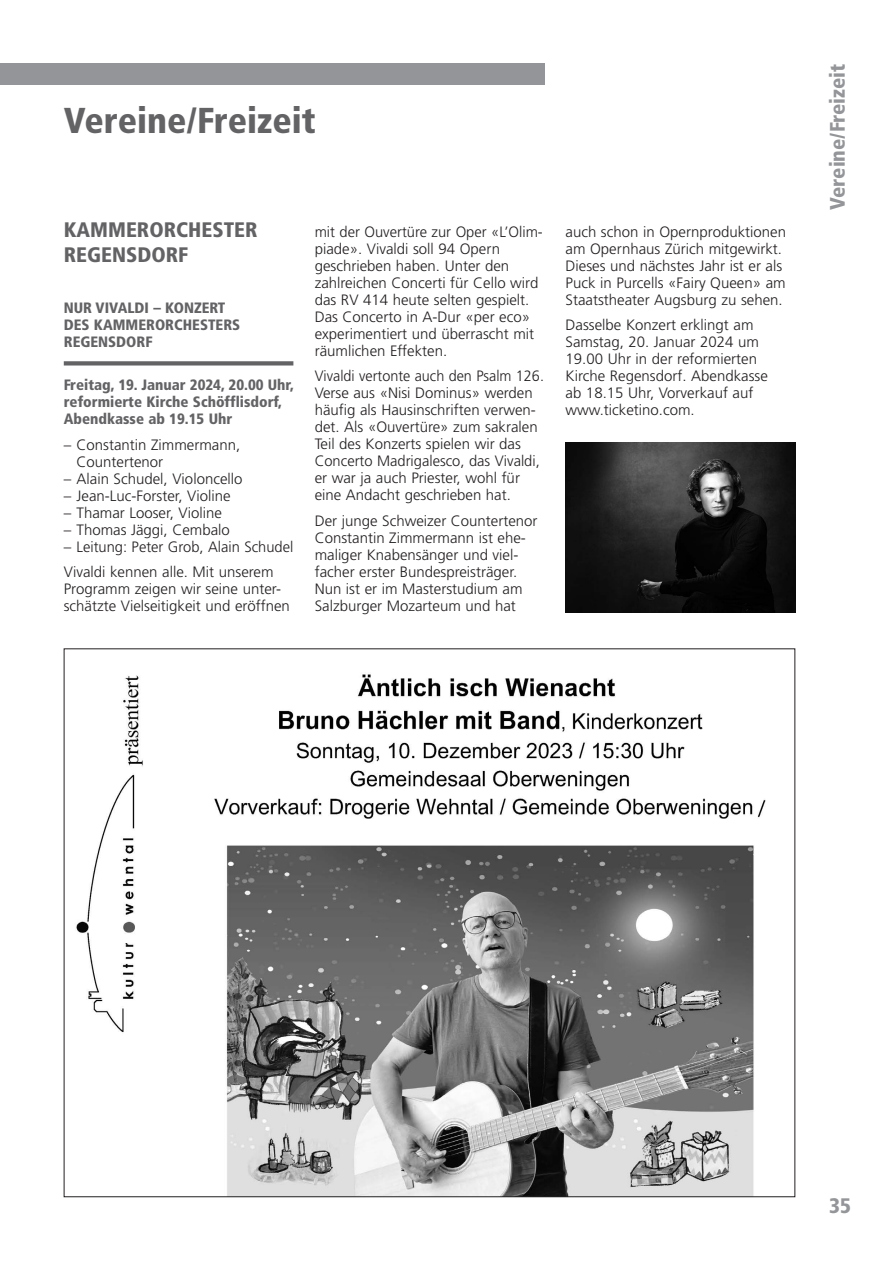
<style>
.page{position:relative;width:893px;height:1263px;background:#fff}
.page>*{position:absolute;margin:0;border:0;box-sizing:border-box;transform-origin:0 0}
.t1{font:900 condensed 36px "Frutiger";color:#636366}
.t2{font:900 condensed 21px "Frutiger";color:#636366}
.t3{font:900 condensed 21px "Frutiger";color:#939598}
.t4{font:300 15px/17px "Frutiger";color:#231f20}
.t5{font:300 15px/17px "Frutiger";color:#231f20;scale:.96 1}
.t6{font:900 condensed 15px/17px "Frutiger";color:#636366}
</style>
<div class="page">
<svg style="left:64px;top:361px;width:229px;height:4px"></svg>
<div style="left:0;top:64px;width:544px;height:21px;background:#939598"></div>
<img style="left:566px;top:442px;width:229px;height:170px">
<img style="left:76px;top:674px;width:690px;height:521px">
<p class="t1" style="left:64px;top:106px;width:254px">Vereine/Freizeit</p>
<p class="t2" style="left:64px;top:221px;width:195px">KAMMERORCHESTER</p>
<p class="t2" style="left:64px;top:247px;width:126px">REGENSDORF</p>
<p class="t6" style="left:64px;top:301px;width:178px">NUR VIVALDI – KONZERT<br>DES KAMMERORCHESTERS<br>REGENSDORF</p>
<p class="t6" style="left:64px;top:377px;width:232px">Freitag, 19. Januar 2024, 20.00 Uhr,</p>
<p class="t6" style="left:64px;top:394px;width:220px">reformierte Kirche Schöfflisdorf,<br>Abendkasse ab 19.15 Uhr</p>
<p class="t4" style="left:77px;top:437px;width:165px;text-indent:-13px">– Constantin Zimmermann,<br>Countertenor</p>
<p class="t4" style="left:64px;top:471px;width:180px">– Alain Schudel, Violoncello</p>
<p class="t4" style="left:64px;top:488px;width:168px">– Jean-Luc-Forster, Violine</p>
<p class="t4" style="left:64px;top:505px;width:160px">– Thamar Looser, Violine</p>
<p class="t4" style="left:64px;top:522px;width:168px">– Thomas Jäggi, Cembalo</p>
<p class="t4" style="left:64px;top:539px;width:231px">– Leitung: Peter Grob, Alain Schudel</p>
<p class="t4" style="left:64px;top:564px;width:228px">Vivaldi kennen alle. Mit unserem<br>Programm zeigen wir seine unter&shy;schätzte Vielseitigkeit und eröffnen</p>
<p class="t4" style="left:315px;top:224px;width:230px">mit der Ouvertüre zur Oper «L’Olim - piade». Vivaldi soll 94 Opern geschrieben haben. Unter den zahlreichen Concerti für Cello wird das RV 414 heute selten gespielt.<br>Das Concerto in A-Dur «per eco» experimentiert und überrascht mit räumlichen Effekten.</p>
<p class="t5" style="left:315px;top:369px;width:240px">Vivaldi vertonte auch den Psalm 126.<br>Verse aus «Nisi Dominus» werden häufig als Hausinschriften verwen&shy;det. Als «Ouvertüre» zum sakralen Teil des Konzerts spielen wir das Concerto Madrigalesco, das Vivaldi, er war ja auch Priester, wohl für eine Andacht geschrieben hat.</p>
<p class="t4" style="left:315px;top:513px;width:224px">Der junge Schweizer Countertenor<br>Constantin Zimmermann ist ehe&shy;maliger Knabensänger und viel - facher erster Bundespreisträger.<br>Nun ist er im Masterstudium am<br>Salzburger Mozarteum und hat</p>
<p class="t4" style="left:566px;top:224px;width:222px">auch schon in Opernproduktionen am Opernhaus Zürich mitgewirkt.<br>Dieses und nächstes Jahr ist er als Puck in Purcells «Fairy Queen» am Staatstheater Augsburg zu sehen.</p>
<p class="t4" style="left:566px;top:318px;width:204px">Dasselbe Konzert erklingt am<br>Samstag, 20. Januar 2024 um<br>19.00 Uhr in der reformierten<br>Kirche Regensdorf. Abendkasse ab 18.15 Uhr, Vorverkauf auf www.ticketino.com.</p>
<p class="t3" style="left:829px;top:210px;width:148px;rotate:-90deg">Vereine/Freizeit</p>
<p class="t3" style="left:829px;top:1197px;width:23px">35</p>
</div>
